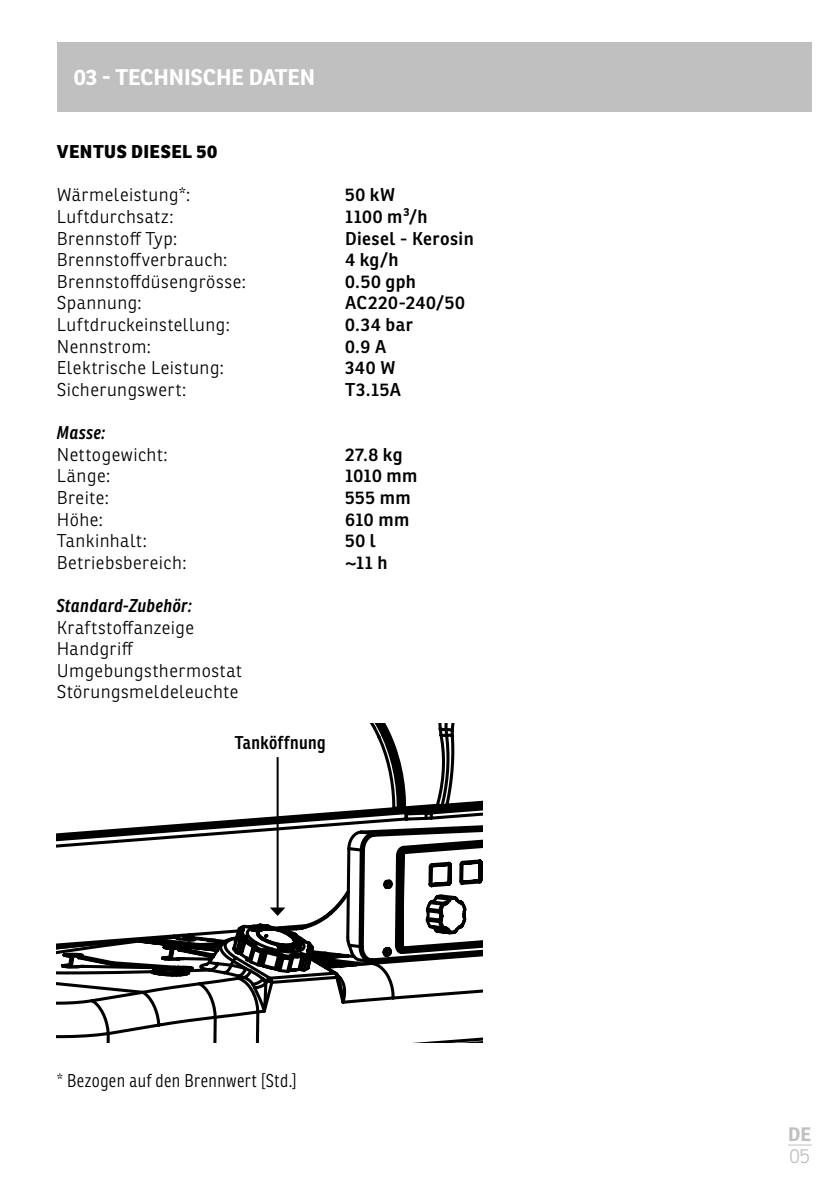
<style>
.page{position:relative;width:840px;height:1191px;background:#fff}
.page>*{position:absolute;margin:0;border:0;box-sizing:border-box;transform-origin:0 0}
.t1{font:700 22px "Ronnia";color:#fff}
.t2{font:300 20px "Ronnia";color:#c1c0c0}
.t3{font:700 18.8px "Ronnia";color:#c1c0c0}
.t4{font:300 18px/21.6px "Ronnia";letter-spacing:.025em;color:#000}
.t5{font:600 18px "Ronnia";letter-spacing:.025em;color:#000}
.t6{font:300 18px "Ronnia Cond";letter-spacing:.025em;color:#000}
.t7{font:italic 600 18px "Ronnia Cond";letter-spacing:.025em;color:#000}
.t8{font:800 18px "Ronnia";letter-spacing:.025em;color:#000}
.t9{font:600 18px "Ronnia Cond";letter-spacing:.025em;color:#000}
</style>
<div class="page">
<svg style="left:788px;top:1144px;width:23px;height:1px"></svg>
<div style="left:57px;top:43px;width:754px;height:69px;background:#c1c0c0"></div>
<svg style="left:57px;top:723px;width:425px;height:132px"></svg>
<hr style="left:276px;top:757px;width:2px;height:151px;background:#000">
<svg style="left:57px;top:855px;width:425px;height:187px"></svg>
<p class="t1" style="left:74px;top:64px;width:243px">03 - TECHNISCHE DATEN</p>
<p class="t8" style="left:57px;top:140px;width:162px">VENTUS DIESEL 50</p>
<p class="t4" style="left:57px;top:184px;width:135px">Wärmeleistung*:</p>
<p class="t5" style="left:345px;top:184px;width:51px">50 kW</p>
<p class="t4" style="left:57px;top:206px;width:118px">Luftdurchsatz:</p>
<p class="t5" style="left:345px;top:205px;width:84px">1100 m³/h</p>
<p class="t4" style="left:57px;top:227px;width:122px">Brennstoff Typ:</p>
<p class="t5" style="left:345px;top:227px;width:130px">Diesel - Kerosin</p>
<p class="t4" style="left:57px;top:249px;width:172px">Brennstoffverbrauch:</p>
<p class="t5" style="left:345px;top:249px;width:55px">4 kg/h</p>
<p class="t4" style="left:57px;top:270px;width:190px">Brennstoffdüsengrösse:</p>
<p class="t5" style="left:345px;top:270px;width:72px">0.50 gph</p>
<p class="t4" style="left:57px;top:292px;width:86px">Spannung:</p>
<p class="t5" style="left:345px;top:292px;width:121px">AC220-240/50</p>
<p class="t4" style="left:57px;top:314px;width:174px">Luftdruckeinstellung:</p>
<p class="t5" style="left:345px;top:313px;width:69px">0.34 bar</p>
<p class="t4" style="left:57px;top:335px;width:96px">Nennstrom:</p>
<p class="t5" style="left:345px;top:335px;width:43px">0.9 A</p>
<p class="t4" style="left:57px;top:357px;width:169px">Elektrische Leistung:</p>
<p class="t5" style="left:345px;top:357px;width:52px">340 W</p>
<p class="t4" style="left:57px;top:378px;width:131px">Sicherungswert:</p>
<p class="t5" style="left:345px;top:378px;width:58px">T3.15A</p>
<p class="t7" style="left:57px;top:422px;width:50px">Masse:</p>
<p class="t4" style="left:57px;top:443px;width:112px">Nettogewicht:</p>
<p class="t5" style="left:345px;top:443px;width:59px">27.8 kg</p>
<p class="t4" style="left:57px;top:465px;width:55px">Länge:</p>
<p class="t5" style="left:345px;top:465px;width:74px">1010 mm</p>
<p class="t4" style="left:57px;top:486px;width:54px">Breite:</p>
<p class="t5" style="left:345px;top:486px;width:67px">555 mm</p>
<p class="t4" style="left:57px;top:508px;width:48px">Höhe:</p>
<p class="t5" style="left:345px;top:508px;width:66px">610 mm</p>
<p class="t4" style="left:57px;top:530px;width:91px">Tankinhalt:</p>
<p class="t5" style="left:345px;top:529px;width:32px">50 l</p>
<p class="t4" style="left:57px;top:551px;width:131px">Betriebsbereich:</p>
<p class="t5" style="left:345px;top:551px;width:44px">~11 h</p>
<p class="t7" style="left:57px;top:594px;width:137px">Standard-Zubehör:</p>
<p class="t4" style="left:57px;top:616px;width:186px">Kraftstoffanzeige<br>Handgriff<br>Umgebungsthermostat<br>Störungsmeldeleuchte</p>
<p class="t9" style="left:234px;top:731px;width:92px">Tanköffnung</p>
<p class="t6" style="left:57px;top:1070px;width:241px">* Bezogen auf den Brennwert [Std.]</p>
<p class="t3" style="left:787px;top:1122px;width:25px">DE</p>
<p class="t2" style="left:789px;top:1143px;width:22px">05</p>
</div>
